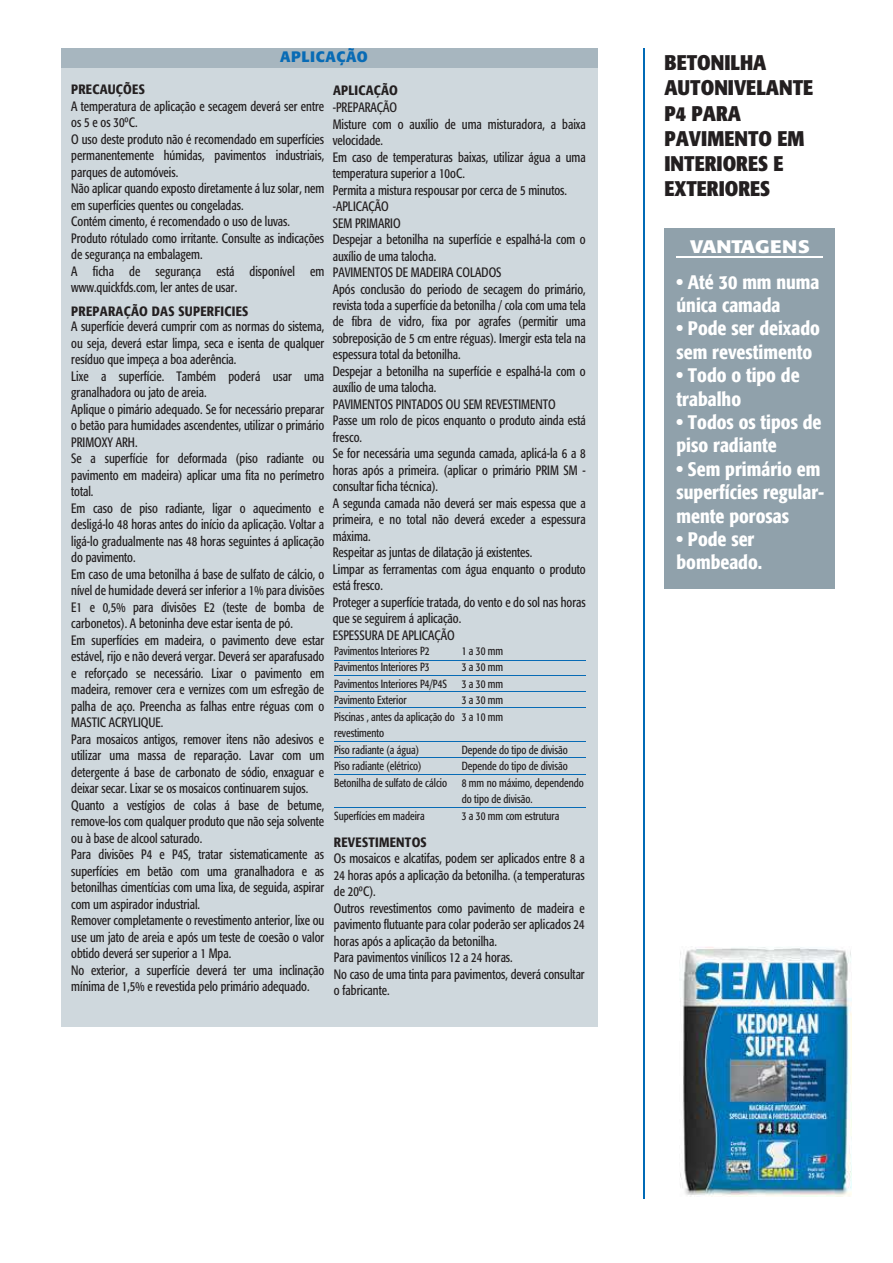
<style>
.page{position:relative;width:893px;height:1263px;background:#fff}
.page>*{position:absolute;margin:0;border:0;box-sizing:border-box;transform-origin:0 0}
.t1{font:700 condensed 21px/25.2px "Formata";color:#231f20}
.t2{font:500 condensed 19.5px/23.4px "Formata";color:#fff}
.t3{font:700 18px "Formata";color:#fff;scale:1.15 1}
.t4{font:700 15px "Formata";letter-spacing:.04em;color:#086bb5}
.t5{font:condensed 13.5px/16.5px "Formata";color:#231f20;scale:.9 1}
.t6{font:500 condensed 13.5px "Formata";letter-spacing:.02em;color:#231f20}
.t7{font:condensed 11.7px/16.5px "Formata";color:#231f20;scale:.9 1}
</style>
<div class="page">
<hr style="left:643px;top:48px;width:1px;height:1150px;background:#006ab6">
<div style="left:665px;top:228px;width:170px;height:361px;background:#90a1ab"></div>
<hr style="left:676px;top:257px;width:147px;height:1px;background:#fff">
<div style="left:61px;top:48px;width:536px;height:978px;background:#cfd8dd"></div>
<div style="left:61px;top:48px;width:536px;height:19px;background:#a7b6bf"></div>
<hr style="left:334px;top:660px;width:252px;height:1px;background:#086bb5">
<hr style="left:334px;top:675px;width:252px;height:1px;background:#086bb5">
<hr style="left:334px;top:691px;width:252px;height:1px;background:#086bb5">
<hr style="left:334px;top:707px;width:252px;height:1px;background:#086bb5">
<hr style="left:334px;top:741px;width:252px;height:1px;background:#086bb5">
<hr style="left:334px;top:757px;width:252px;height:1px;background:#086bb5">
<hr style="left:334px;top:774px;width:252px;height:1px;background:#086bb5">
<hr style="left:334px;top:807px;width:252px;height:1px;background:#086bb5">
<img style="left:679px;top:947px;width:173px;height:249px">
<p class="t4" style="left:280px;top:48px;width:89px">APLICAÇÃO</p>
<p class="t6" style="left:71px;top:81px;width:75px">PRECAUÇÕES</p>
<p class="t5" style="left:71px;top:98px;width:283px">A temperatura de aplicação e secagem deverá ser entre os 5 e os 30ºC.<br>O uso deste produto não é recomendado em superfícies permanentemente húmidas, pavimentos industriais, parques de automóveis.<br>Não aplicar quando exposto diretamente á luz solar, nem em superfícies quentes ou congeladas.<br>Contém cimento, é recomendado o uso de luvas.<br>Produto rótulado como irritante. Consulte as indicações de segurança na embalagem.<br>A ficha de segurança está disponível em www.quickfds.com, ler antes de usar.</p>
<p class="t5" style="left:71px;top:319px;width:283px">A superfície deverá cumprir com as normas do sistema, ou seja, deverá estar limpa, seca e isenta de qualquer resíduo que impeça a boa aderência.<br>Lixe a superfície. Também poderá usar uma granalhadora ou jato de areia.<br>Aplique o pimário adequado. Se for necessário preparar o betão para humidades ascendentes, utilizar o primário PRIMOXY ARH.<br>Se a superfície for deformada (piso radiante ou pavimento em madeira) aplicar uma fita no perímetro total.<br>Em caso de piso radiante, ligar o aquecimento e desligá-lo 48 horas antes do início da aplicação. Voltar a ligá-lo gradualmente nas 48 horas seguintes á aplicação do pavimento.<br>Em caso de uma betonilha á base de sulfato de cálcio, o nível de humidade deverá ser inferior a 1% para divisões E1 e 0,5% para divisões E2 (teste de bomba de carbonetos). A betoninha deve estar isenta de pó.<br>Em superfícies em madeira, o pavimento deve estar estável, rijo e não deverá vergar. Deverá ser aparafusado e reforçado se necessário. Lixar o pavimento em madeira, remover cera e vernizes com um esfregão de palha de aço. Preencha as falhas entre réguas com o MASTIC ACRYLIQUE.<br>Para mosaicos antigos, remover itens não adesivos e utilizar uma massa de reparação. Lavar com um detergente á base de carbonato de sódio, enxaguar e deixar secar. Lixar se os mosaicos continuarem sujos.<br>Quanto a vestígios de colas á base de betume, remove-los com qualquer produto que não seja solvente ou à base de alcool saturado.<br>Para divisões P4 e P4S, tratar sistematicamente as superfícies em betão com uma granalhadora e as betonilhas cimentícias com uma lixa, de seguida, aspirar com um aspirador industrial.<br>Remover completamente o revestimento anterior, lixe ou use um jato de areia e após um teste de coesão o valor obtido deverá ser superior a 1 Mpa.<br>No exterior, a superfície deverá ter uma inclinação mínima de 1,5% e revestida pelo primário adequado.</p>
<p class="t6" style="left:71px;top:303px;width:179px">PREPARAÇÃO DAS SUPERFICIES</p>
<p class="t6" style="left:333px;top:82px;width:67px">APLICAÇÃO</p>
<p class="t5" style="left:333px;top:99px;width:283px">-PREPARAÇÃO<br>Misture com o auxílio de uma misturadora, a baixa velocidade.<br>Em caso de temperaturas baixas, utilizar água a uma temperatura superior a 10oC.<br>Permita a mistura respousar por cerca de 5 minutos. -APLICAÇÃO<br>SEM PRIMARIO<br>Despejar a betonilha na superfície e espalhá-la com o auxílio de uma talocha.<br>PAVIMENTOS DE MADEIRA COLADOS<br>Após conclusão do periodo de secagem do primário, revista toda a superfície da betonilha / cola com uma tela de fibra de vidro, fixa por agrafes (permitir uma sobreposição de 5 cm entre réguas). Imergir esta tela na espessura total da betonilha.<br>Despejar a betonilha na superfície e espalhá-la com o auxílio de uma talocha.<br>PAVIMENTOS PINTADOS OU SEM REVESTIMENTO<br>Passe um rolo de picos enquanto o produto ainda está fresco.<br>Se for necessária uma segunda camada, aplicá-la 6 a 8 horas após a primeira. (aplicar o primário PRIM SM - consultar ficha técnica).<br>A segunda camada não deverá ser mais espessa que a primeira, e no total não deverá exceder a espessura máxima.<br>Respeitar as juntas de dilatação já existentes.<br>Limpar as ferramentas com água enquanto o produto está fresco.<br>Proteger a superfície tratada, do vento e do sol nas horas que se seguirem á aplicação.<br>ESPESSURA DE APLICAÇÃO</p>
<p class="t7" style="left:334px;top:642px;width:136px">Pavimentos Interiores P2<br>Pavimentos Interiores P3<br>Pavimentos Interiores P4/P4S<br>Pavimento Exterior<br>Piscinas , antes da aplicação do revestimento<br>Piso radiante (a água)<br>Piso radiante (elétrico)<br>Betonilha de sulfato de cálcio</p>
<p class="t7" style="left:334px;top:807px;width:102px">Superfícies em madeira</p>
<p class="t7" style="left:462px;top:642px;width:48px;text-align:justify">1 a 30 mm 3 a 30 mm 3 a 30 mm 3 a 30 mm 3 a 10 mm</p>
<p class="t7" style="left:462px;top:741px;width:137px">Depende do tipo de divisão<br>Depende do tipo de divisão<br>8 mm no máximo, dependendo do tipo de divisão.<br>3 a 30 mm com estrutura</p>
<p class="t6" style="left:334px;top:834px;width:94px">REVESTIMENTOS</p>
<p class="t5" style="left:334px;top:850px;width:280px">Os mosaicos e alcatifas, podem ser aplicados entre 8 a 24 horas após a aplicação da betonilha. (a temperaturas de 20ºC).<br>Outros revestimentos como pavimento de madeira e pavimento flutuante para colar poderão ser aplicados 24 horas após a aplicação da betonilha.<br>Para pavimentos vinílicos 12 a 24 horas.<br>No caso de uma tinta para pavimentos, deverá consultar o fabricante.</p>
<h1 class="t1" style="left:664px;top:50px;width:150px">BETONILHA<br>AUTONIVELANTE<br>P4 PARA<br>PAVIMENTO EM<br>INTERIORES E<br>EXTERIORES</h1>
<h3 class="t3" style="left:690px;top:236px;width:106px">VANTAGENS</h3>
<h2 class="t2" style="left:676px;top:270px;width:144px">• Até 30 mm numa única camada</h2>
<h2 class="t2" style="left:676px;top:317px;width:145px">• Pode ser deixado sem revestimento</h2>
<h2 class="t2" style="left:676px;top:364px;width:125px">• Todo o tipo de trabalho</h2>
<h2 class="t2" style="left:676px;top:410px;width:147px">• Todos os tipos de piso radiante</h2>
<h2 class="t2" style="left:676px;top:457px;width:149px">• Sem primário em superfícies regular&shy;mente porosas</h2>
<h2 class="t2" style="left:676px;top:527px;width:87px">• Pode ser bombeado.</h2>
</div>
